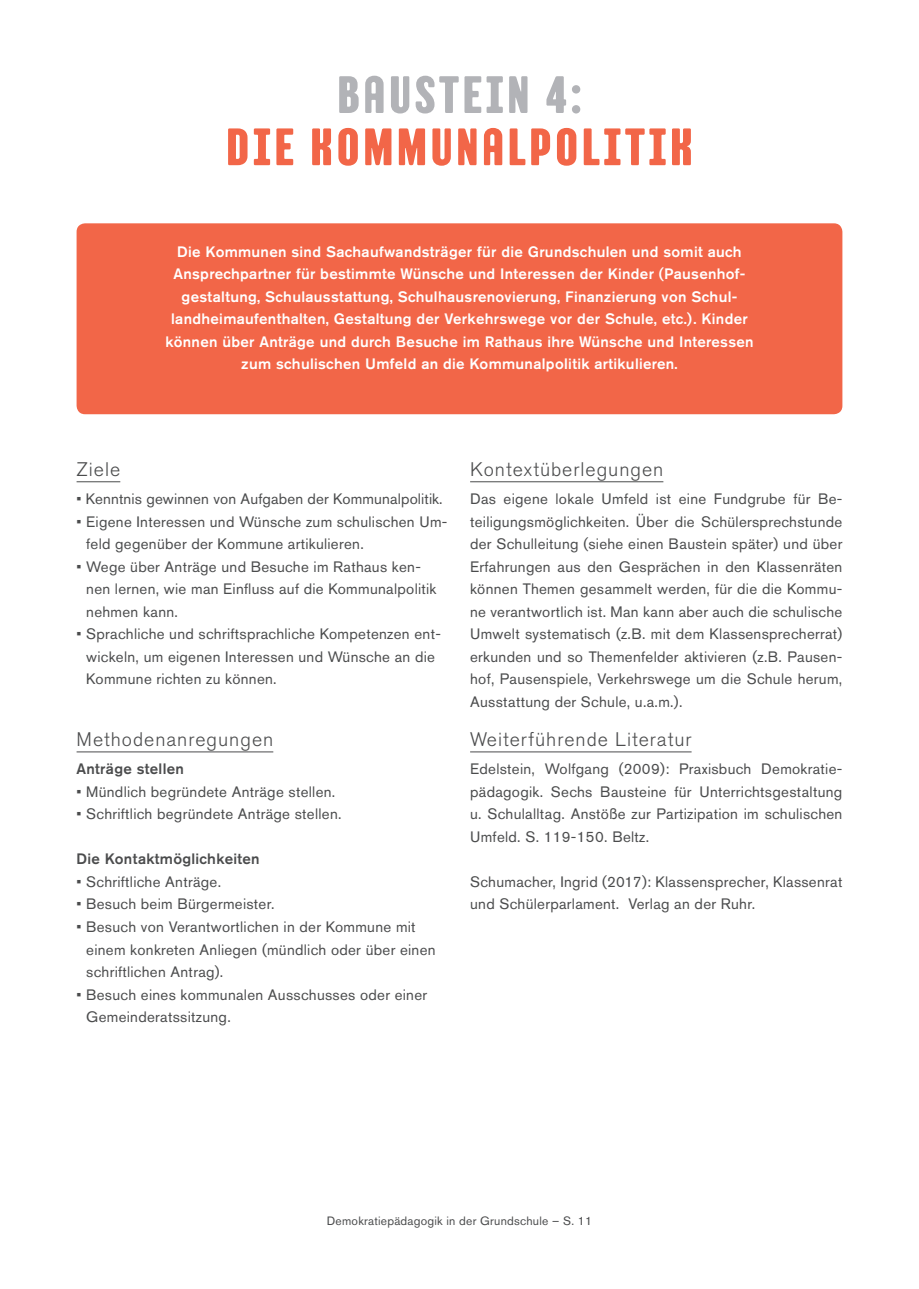
<style>
.page{position:relative;width:919px;height:1289px;background:#fff}
.page>*{position:absolute;margin:0;border:0;box-sizing:border-box;transform-origin:0 0}
.t1{font:52.5px "TT Berlinerins Grotesk";letter-spacing:.06em;color:#f26648}
.t2{font:52.5px "TT Berlinerins Grotesk";letter-spacing:.06em;color:#b2b3b7}
.t3{font:300 19.5px "Akzidenz Grotesk Pro";letter-spacing:.05em;color:#4b4c4d}
.t4{font:15px/22.5px "Akzidenz Grotesk Pro";letter-spacing:.02em;color:#4b4c4d}
.t5{font:500 15px/22.5px "Akzidenz Grotesk Pro";letter-spacing:.02em;color:#fff;text-align:center}
.t6{font:500 15px "Akzidenz Grotesk Pro";letter-spacing:.02em;color:#4b4c4d}
.t7{font:12px "Akzidenz Grotesk Pro";letter-spacing:.02em;color:#4b4c4d}
</style>
<div class="page">
<div style="left:77px;top:223px;width:765px;height:191px;background:#f26648;border-radius:9px"></div>
<hr style="left:77px;top:481px;width:43px;height:1px;background:#4b4c4d">
<hr style="left:470px;top:481px;width:193px;height:1px;background:#4b4c4d">
<hr style="left:470px;top:751px;width:221px;height:1px;background:#4b4c4d">
<hr style="left:77px;top:751px;width:196px;height:1px;background:#4b4c4d">
<h1 class="t2" style="left:337px;top:61px;width:246px">BAUSTEIN 4:</h1>
<h1 class="t1" style="left:226px;top:114px;width:468px">DIE KOMMUNALPOLITIK</h1>
<p class="t5" style="left:165px;top:240px;width:589px">Die Kommunen sind Sachaufwandsträger für die Grundschulen und somit auch Ansprechpartner für bestimmte Wünsche und Interessen der Kinder (Pausenhof&shy;gestaltung, Schulausstattung, Schulhausrenovierung, Finanzierung von Schul&shy;landheimaufenthalten, Gestaltung der Verkehrswege vor der Schule, etc.). Kinder können über Anträge und durch Besuche im Rathaus ihre Wünsche und Interessen zum schulischen Umfeld an die Kommunalpolitik artikulieren.</p>
<h2 class="t3" style="left:77px;top:456px;width:45px">Ziele</h2>
<p class="t4" style="left:77px;top:487px;width:367px">• Kenntnis gewinnen von Aufgaben der Kommunalpolitik.</p>
<p class="t4" style="left:86px;top:510px;width:362px;text-indent:-10px">• Eigene Interessen und Wünsche zum schulischen Um&shy;feld gegenüber der Kommune artikulieren.</p>
<p class="t4" style="left:86px;top:555px;width:352px;text-indent:-10px">• Wege über Anträge und Besuche im Rathaus ken&shy;nen lernen, wie man Einfluss auf die Kommunalpolitik nehmen kann.</p>
<p class="t4" style="left:86px;top:622px;width:356px;text-indent:-10px">• Sprachliche und schriftsprachliche Kompetenzen ent&shy;wickeln, um eigenen Interessen und Wünsche an die<br>Kommune richten zu können.</p>
<h2 class="t3" style="left:77px;top:726px;width:198px">Methodenanregungen</h2>
<p class="t6" style="left:77px;top:759px;width:109px">Anträge stellen</p>
<p class="t4" style="left:77px;top:780px;width:260px">• Mündlich begründete Anträge stellen.</p>
<p class="t4" style="left:77px;top:802px;width:266px">• Schriftlich begründete Anträge stellen.</p>
<p class="t6" style="left:77px;top:849px;width:185px">Die Kontaktmöglichkeiten</p>
<p class="t4" style="left:77px;top:870px;width:146px">• Schriftliche Anträge.</p>
<p class="t4" style="left:77px;top:892px;width:199px">• Besuch beim Bürgermeister.</p>
<p class="t4" style="left:86px;top:915px;width:351px;text-indent:-10px">• Besuch von Verantwortlichen in der Kommune mit einem konkreten Anliegen (mündlich oder über einen schriftlichen Antrag).</p>
<p class="t4" style="left:86px;top:982px;width:342px;text-indent:-10px">• Besuch eines kommunalen Ausschusses oder einer<br>Gemeinderatssitzung.</p>
<h2 class="t3" style="left:470px;top:456px;width:195px">Kontextüberlegungen</h2>
<p class="t4" style="left:470px;top:487px;width:374px;text-align:justify">Das eigene lokale Umfeld ist eine Fundgrube für Be&shy;teiligungsmöglichkeiten. Über die Schülersprechstunde der Schulleitung (siehe einen Baustein später) und über Erfahrungen aus den Gesprächen in den Klassenräten können Themen gesammelt werden, für die die Kommu&shy;ne verantwortlich ist. Man kann aber auch die schulische Umwelt systematisch (z.B. mit dem Klassensprecherrat) erkunden und so Themenfelder aktivieren (z.B. Pausen&shy;hof, Pausenspiele, Verkehrswege um die Schule herum, Ausstattung der Schule, u.a.m.).</p>
<h2 class="t3" style="left:470px;top:726px;width:223px">Weiterführende Literatur</h2>
<p class="t4" style="left:470px;top:757px;width:374px;text-align:justify">Edelstein, Wolfgang (2009): Praxisbuch Demokratie&shy;pädagogik. Sechs Bausteine für Unterrichtsgestaltung u. Schulalltag. Anstöße zur Partizipation im schulischen Umfeld. S. 119-150. Beltz.</p>
<p class="t4" style="left:470px;top:870px;width:374px">Schumacher, Ingrid (2017): Klassensprecher, Klassenrat und Schülerparlament. Verlag an der Ruhr.</p>
<p class="t7" style="left:327px;top:1212px;width:266px">Demokratiepädagogik in der Grundschule – S. 11</p>
</div>
